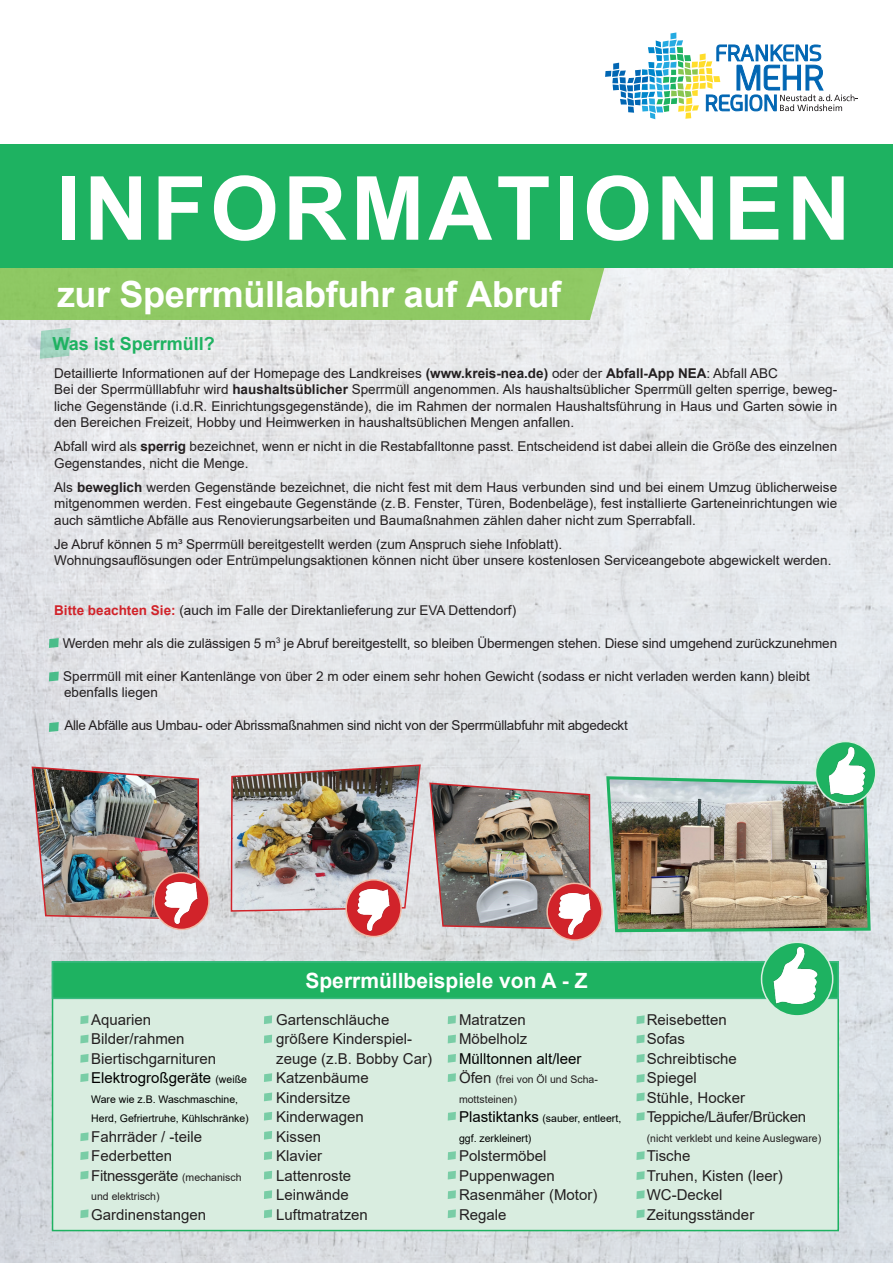
<style>
.page{position:relative;width:893px;height:1263px;background:#fff}
.page>*{position:absolute;margin:0;border:0;box-sizing:border-box;transform-origin:0 0}
.t1{font:700 88.5px "Arial";letter-spacing:.045em;color:#fff}
.t2{font:700 36px "Arial";letter-spacing:-.01em;color:#fff}
.t3{font:700 21px "Arial";color:#fff}
.t4{font:700 18px "Arial";color:#1eb261}
.t5{font:15px/19.5px "Arial";color:#231f20}
.t6{font:15px "Arial";color:#000}
.t7{font:13.5px/16.5px "Arial";color:#231f20}
.t8{font:13.5px "Arial";letter-spacing:-.02em;color:#231f20}
.t9{font:10.5px/19.5px "Arial";color:#000}
.t10{font:10.5px "Arial";color:#231f20}
.s1{font-weight:700}
.s2{font-weight:700;color:#d1232a}
.s3{color:#000}
.s4{font-size:10.5px;color:#000}
.s5{font-size:10.5px}
.s6{font-size:15px;color:#231f20}
.s7{color:#231f20}
.s8{font-size:15px}
</style>
<div class="page">
<img style="left:0;top:268px;width:893px;height:995px">
<div style="left:0;top:268px;width:608px;height:52px;background:#8fc963"></div>
<div style="left:0;top:145px;width:893px;height:123px;background:#1eb261"></div>
<svg style="left:605px;top:32px;width:253px;height:87px"></svg>
<svg style="left:40px;top:328px;width:31px;height:31px"></svg>
<svg style="left:49px;top:638px;width:10px;height:10px"></svg>
<svg style="left:49px;top:671px;width:10px;height:10px"></svg>
<svg style="left:49px;top:722px;width:10px;height:10px"></svg>
<div style="left:52px;top:961px;width:787px;height:270px;background:#d9ede0;border:2px solid #1eb261"></div>
<div style="left:52px;top:961px;width:787px;height:38px;background:#1eb261;border:2px solid #3ab980"></div>
<svg style="left:761px;top:942px;width:72px;height:74px"></svg>
<div style="left:761px;top:941px;width:72px;height:75px;border:2px solid #d9ede0;border-radius:50%"></div>
<img style="left:761px;top:948px;width:69px;height:55px">
<svg style="left:80px;top:1015px;width:9px;height:9px"></svg>
<svg style="left:264px;top:1015px;width:8px;height:9px"></svg>
<svg style="left:448px;top:1015px;width:8px;height:9px"></svg>
<svg style="left:80px;top:1035px;width:9px;height:8px"></svg>
<svg style="left:264px;top:1035px;width:8px;height:8px"></svg>
<svg style="left:448px;top:1035px;width:8px;height:8px"></svg>
<svg style="left:80px;top:1054px;width:9px;height:9px"></svg>
<svg style="left:264px;top:1073px;width:8px;height:9px"></svg>
<svg style="left:448px;top:1054px;width:8px;height:9px"></svg>
<svg style="left:80px;top:1073px;width:9px;height:9px"></svg>
<svg style="left:264px;top:1092px;width:8px;height:9px"></svg>
<svg style="left:448px;top:1073px;width:8px;height:9px"></svg>
<svg style="left:448px;top:1112px;width:8px;height:8px"></svg>
<svg style="left:80px;top:1132px;width:9px;height:9px"></svg>
<svg style="left:80px;top:1151px;width:9px;height:9px"></svg>
<svg style="left:264px;top:1112px;width:8px;height:8px"></svg>
<svg style="left:264px;top:1131px;width:8px;height:9px"></svg>
<svg style="left:264px;top:1151px;width:8px;height:9px"></svg>
<svg style="left:448px;top:1151px;width:8px;height:9px"></svg>
<svg style="left:80px;top:1171px;width:9px;height:8px"></svg>
<svg style="left:264px;top:1171px;width:8px;height:8px"></svg>
<svg style="left:448px;top:1171px;width:8px;height:8px"></svg>
<svg style="left:264px;top:1190px;width:8px;height:9px"></svg>
<svg style="left:448px;top:1190px;width:8px;height:9px"></svg>
<svg style="left:80px;top:1209px;width:9px;height:9px"></svg>
<svg style="left:264px;top:1209px;width:8px;height:9px"></svg>
<svg style="left:448px;top:1209px;width:8px;height:9px"></svg>
<svg style="left:636px;top:1190px;width:9px;height:9px"></svg>
<svg style="left:636px;top:1209px;width:9px;height:9px"></svg>
<svg style="left:636px;top:1171px;width:9px;height:9px"></svg>
<svg style="left:636px;top:1151px;width:9px;height:9px"></svg>
<svg style="left:636px;top:1112px;width:9px;height:9px"></svg>
<svg style="left:636px;top:1092px;width:9px;height:9px"></svg>
<svg style="left:636px;top:1074px;width:9px;height:9px"></svg>
<svg style="left:636px;top:1054px;width:9px;height:9px"></svg>
<svg style="left:636px;top:1035px;width:9px;height:8px"></svg>
<svg style="left:636px;top:1015px;width:9px;height:9px"></svg>
<img style="left:31px;top:766px;width:169px;height:154px">
<svg style="left:154px;top:873px;width:55px;height:56px"></svg>
<div style="left:153px;top:872px;width:57px;height:58px;border:2px solid #f0baa6;border-radius:50%"></div>
<img style="left:159px;top:883px;width:44px;height:41px">
<img style="left:230px;top:764px;width:192px;height:148px">
<svg style="left:346px;top:880px;width:55px;height:56px"></svg>
<div style="left:345px;top:879px;width:57px;height:58px;border:2px solid #f0baa6;border-radius:50%"></div>
<img style="left:352px;top:890px;width:43px;height:41px">
<img style="left:428px;top:782px;width:163px;height:149px">
<svg style="left:547px;top:883px;width:55px;height:57px"></svg>
<div style="left:546px;top:882px;width:57px;height:59px;border:2px solid #f0baa6;border-radius:50%"></div>
<img style="left:553px;top:893px;width:43px;height:41px">
<img style="left:605px;top:775px;width:267px;height:159px">
<svg style="left:815px;top:741px;width:61px;height:63px"></svg>
<div style="left:815px;top:741px;width:61px;height:63px;border:2px solid #d9ede0;border-radius:50%"></div>
<img style="left:815px;top:747px;width:58px;height:48px">
<h1 class="t1" style="left:56px;top:146px;width:797px">INFORMATIONEN</h1>
<h2 class="t2" style="left:57px;top:269px;width:505px">zur Sperrmüllabfuhr auf Abruf</h2>
<h3 class="t4" style="left:52px;top:331px;width:164px">Was ist Sperrmüll?</h3>
<p class="t7" style="left:54px;top:365px;width:784px">Detaillierte Informationen auf der Homepage des Landkreises <span class="s1">(www.kreis-nea.de)</span> oder der <span class="s1">Abfall-App NEA</span>: Abfall ABC<br>Bei der Sperrmülllabfuhr wird <span class="s1">haushaltsüblicher</span> Sperrmüll angenommen. Als haushaltsüblicher Sperrmüll gelten sperrige, beweg&shy;liche Gegenstände (i.d.R. Einrichtungsgegenstände), die im Rahmen der normalen Haushaltsführung in Haus und Garten sowie in den Bereichen Freizeit, Hobby und Heimwerken in haushaltsüblichen Mengen anfallen.</p>
<p class="t7" style="left:54px;top:438px;width:784px">Abfall wird als <span class="s1">sperrig</span> bezeichnet, wenn er nicht in die Restabfalltonne passt. Entscheidend ist dabei allein die Größe des einzelnen<br>Gegenstandes, nicht die Menge.</p>
<p class="t7" style="left:54px;top:479px;width:784px;text-align:justify">Als <span class="s1">beweglich</span> werden Gegenstände bezeichnet, die nicht fest mit dem Haus verbunden sind und bei einem Umzug üblicherweise mitgenommen werden. Fest eingebaute Gegenstände (z.B. Fenster, Türen, Bodenbeläge), fest installierte Garteneinrichtungen wie auch sämtliche Abfälle aus Renovierungsarbeiten und Baumaßnahmen zählen daher nicht zum Sperrabfall.</p>
<p class="t7" style="left:54px;top:536px;width:779px">Je Abruf können 5 m³ Sperrmüll bereitgestellt werden (zum Anspruch siehe Infoblatt).<br>Wohnungsauflösungen oder Entrümpelungsaktionen können nicht über unsere kostenlosen Serviceangebote abgewickelt werden.</p>
<p class="t7" style="left:54px;top:602px;width:463px"><span class="s2">Bitte beachten Sie:</span> (auch im Falle der Direktanlieferung zur EVA Dettendorf)</p>
<p class="t7" style="left:63px;top:635px;width:776px">Werden mehr als die zulässigen 5 m<sup>3</sup> je Abruf bereitgestellt, so bleiben Übermengen stehen. Diese sind umgehend zurückzunehmen</p>
<p class="t7" style="left:63px;top:668px;width:748px">Sperrmüll mit einer Kantenlänge von über 2 m oder einem sehr hohen Gewicht (sodass er nicht verladen werden kann) bleibt ebenfalls liegen</p>
<p class="t8" style="left:64px;top:716px;width:565px">Alle Abfälle aus Umbau- oder Abrissmaßnahmen sind nicht von der Sperrmüllabfuhr mit abgedeckt</p>
<p class="t5" style="left:91px;top:1009px;width:157px">Aquarien<br>Bilder/rahmen<br>Biertischgarnituren<br><span class="s3">Elektrogroßgeräte</span> <span class="s4">(weiße</span></p>
<p class="t9" style="left:91px;top:1089px;width:159px">Ware wie z.B. Waschmaschine,<br>Herd, Gefriertruhe, Kühlschränke)</p>
<p class="t5" style="left:91px;top:1126px;width:152px">Fahrräder / -teile<br>Federbetten<br>Fitnessgeräte <span class="s5">(mechanisch</span></p>
<p class="t10" style="left:91px;top:1189px;width:70px">und elektrisch)</p>
<p class="t5" style="left:91px;top:1204px;width:117px">Gardinenstangen</p>
<h3 class="t3" style="left:305px;top:965px;width:284px">Sperrmüllbeispiele von A - Z</h3>
<p class="t5" style="left:276px;top:1009px;width:157px">Gartenschläuche größere Kinderspiel&shy;zeuge (z.B. Bobby Car)<br>Katzenbäume<br>Kindersitze<br>Kinderwagen<br>Kissen<br>Klavier<br>Lattenroste<br>Leinwände<br>Luftmatratzen</p>
<p class="t5" style="left:459px;top:1009px;width:70px">Matratzen<br>Möbelholz</p>
<p class="t6" style="left:459px;top:1048px;width:124px">Mülltonnen alt/leer</p>
<p class="t9" style="left:459px;top:1070px;width:164px"><span class="s6">Öfen</span> <span class="s7">(frei von Öl und Scha&shy;mottsteinen)<br></span><span class="s8">Plastiktanks</span> (sauber, entleert, ggf. zerkleinert)</p>
<p class="t5" style="left:459px;top:1146px;width:140px">Polstermöbel<br>Puppenwagen<br>Rasenmäher (Motor)<br>Regale</p>
<p class="t5" style="left:647px;top:1009px;width:161px">Reisebetten<br>Sofas<br>Schreibtische<br>Spiegel<br>Stühle, Hocker<br>Teppiche/Läufer/Brücken</p>
<p class="t10" style="left:647px;top:1131px;width:176px">(nicht verklebt und keine Auslegware)</p>
<p class="t5" style="left:647px;top:1146px;width:138px">Tische<br>Truhen, Kisten (leer)<br>WC-Deckel<br>Zeitungsständer</p>
</div>
